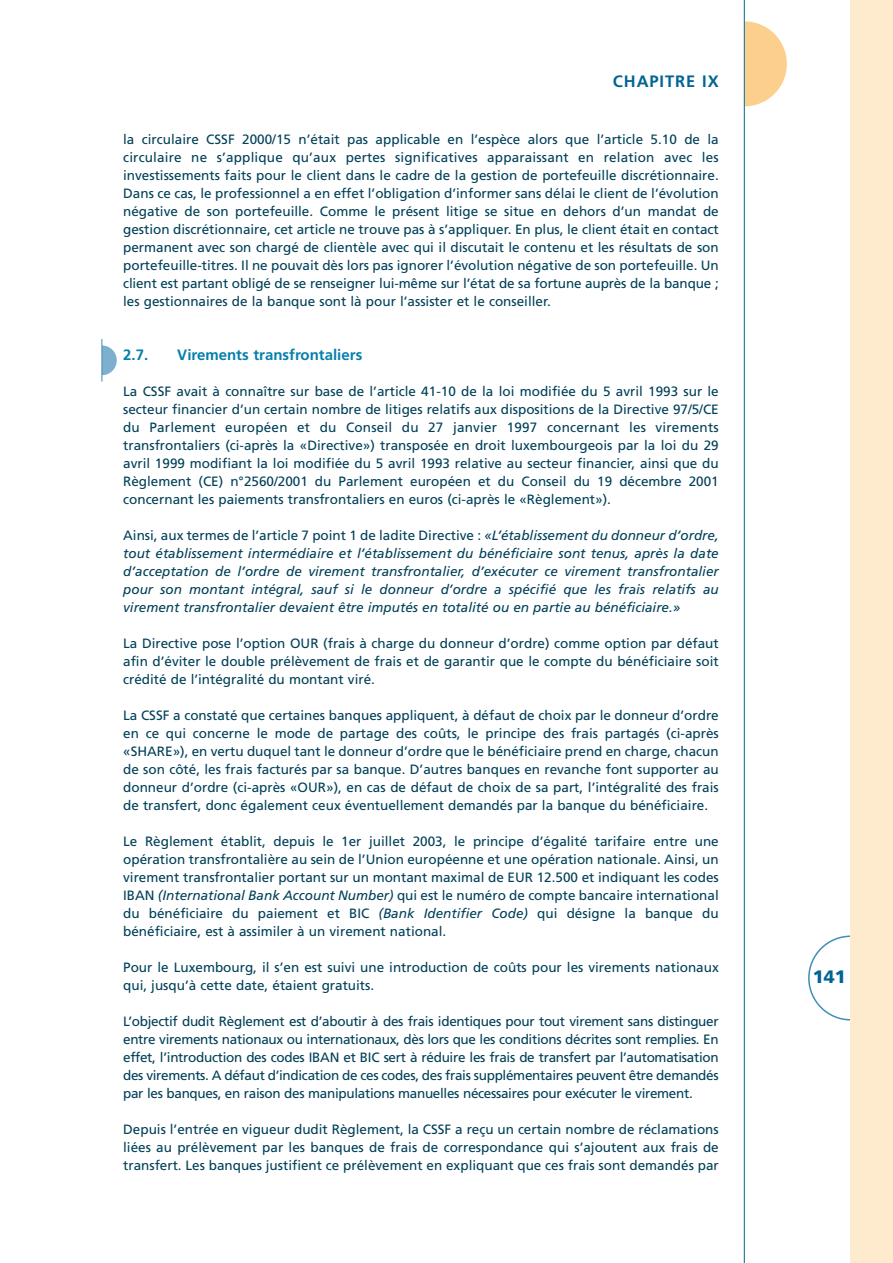
<style>
.page{position:relative;width:893px;height:1263px;background:#fff}
.page>*{position:absolute;margin:0;border:0;box-sizing:border-box;transform-origin:0 0}
.t1{font:900 18px "Frutiger";color:#006494}
.t2{font:700 16.5px "Frutiger";letter-spacing:.055em;color:#006494}
.t3{font:700 15px "Frutiger";color:#067fab}
.t4{font:13.5px/18px "Frutiger";color:#004058;text-align:justify}
.t5{font:italic 13.5px/18px "Frutiger";color:#004058;text-align:justify}
.s1{font-style:normal}
.s2{font-style:italic}
</style>
<div class="page">
<svg style="left:808px;top:936px;width:42px;height:85px"></svg>
<div style="left:850px;top:0;width:42px;height:1263px;background:#feeacc"></div>
<div style="left:701px;top:21px;width:85px;height:85px;background:#fdcf8c;border-radius:50%"></div>
<div style="left:693px;top:0;width:51px;height:111px;background:#fff"></div>
<hr style="left:744px;top:0;width:1px;height:1263px;background:#006494">
<div style="left:87px;top:345px;width:30px;height:30px;background:#7dafce;border-radius:50%"></div>
<div style="left:70px;top:343px;width:32px;height:34px;background:#fff"></div>
<hr style="left:102px;top:339px;width:1px;height:43px;background:#3f8eb6">
<p class="t2" style="left:612px;top:75px;width:107px">CHAPITRE IX</p>
<p class="t4" style="left:123px;top:131px;width:597px">la circulaire CSSF 2000/15 n’était pas applicable en l’espèce alors que l’article 5.10 de la circulaire ne s’applique qu’aux pertes significatives apparaissant en relation avec les investissements faits pour le client dans le cadre de la gestion de portefeuille discrétionnaire.<br>Dans ce cas, le professionnel a en effet l’obligation d’informer sans délai le client de l’évolution négative de son portefeuille. Comme le présent litige se situe en dehors d’un mandat de gestion discrétionnaire, cet article ne trouve pas à s’appliquer. En plus, le client était en contact permanent avec son chargé de clientèle avec qui il discutait le contenu et les résultats de son portefeuille-titres. Il ne pouvait dès lors pas ignorer l’évolution négative de son portefeuille. Un client est partant obligé de se renseigner lui-même sur l’état de sa fortune auprès de la banque ; les gestionnaires de la banque sont là pour l’assister et le conseiller.</p>
<p class="t3" style="left:123px;top:349px;width:27px">2.7.</p>
<p class="t3" style="left:177px;top:349px;width:187px">Virements transfrontaliers</p>
<p class="t4" style="left:123px;top:383px;width:597px">La CSSF avait à connaître sur base de l’article 41-10 de la loi modifiée du 5 avril 1993 sur le secteur financier d’un certain nombre de litiges relatifs aux dispositions de la Directive 97/5/CE du Parlement européen et du Conseil du 27 janvier 1997 concernant les virements transfrontaliers (ci-après la «Directive») transposée en droit luxembourgeois par la loi du 29 avril 1999 modifiant la loi modifiée du 5 avril 1993 relative au secteur financier, ainsi que du Règlement (CE) n°2560/2001 du Parlement européen et du Conseil du 19 décembre 2001 concernant les paiements transfrontaliers en euros (ci-après le «Règlement»).</p>
<p class="t5" style="left:123px;top:527px;width:597px"><span class="s1">Ainsi, aux termes de l’article 7 point 1 de ladite Directive :</span> «L’établissement du donneur d’ordre, tout établissement intermédiaire et l’établissement du bénéficiaire sont tenus, après la date d’acceptation de l’ordre de virement transfrontalier, d’exécuter ce virement transfrontalier pour son montant intégral, sauf si le donneur d’ordre a spécifié que les frais relatifs au virement transfrontalier devaient être imputés en totalité ou en partie au bénéficiaire.»</p>
<p class="t4" style="left:123px;top:635px;width:597px">La Directive pose l’option OUR (frais à charge du donneur d’ordre) comme option par défaut afin d’éviter le double prélèvement de frais et de garantir que le compte du bénéficiaire soit crédité de l’intégralité du montant viré.</p>
<p class="t4" style="left:123px;top:707px;width:597px">La CSSF a constaté que certaines banques appliquent, à défaut de choix par le donneur d’ordre en ce qui concerne le mode de partage des coûts, le principe des frais partagés (ci-après «SHARE»), en vertu duquel tant le donneur d’ordre que le bénéficiaire prend en charge, chacun de son côté, les frais facturés par sa banque. D’autres banques en revanche font supporter au donneur d’ordre (ci-après «OUR»), en cas de défaut de choix de sa part, l’intégralité des frais de transfert, donc également ceux éventuellement demandés par la banque du bénéficiaire.</p>
<p class="t4" style="left:123px;top:833px;width:597px">Le Règlement établit, depuis le 1er juillet 2003, le principe d’égalité tarifaire entre une opération transfrontalière au sein de l’Union européenne et une opération nationale. Ainsi, un virement transfrontalier portant sur un montant maximal de EUR 12.500 et indiquant les codes IBAN <span class="s2">(International Bank Account Number)</span> qui est le numéro de compte bancaire international du bénéficiaire du paiement et BIC <span class="s2">(Bank Identifier Code)</span> qui désigne la banque du bénéficiaire, est à assimiler à un virement national.</p>
<p class="t4" style="left:123px;top:959px;width:597px">Pour le Luxembourg, il s’en est suivi une introduction de coûts pour les virements nationaux qui, jusqu’à cette date, étaient gratuits.</p>
<p class="t4" style="left:123px;top:1013px;width:597px">L’objectif dudit Règlement est d’aboutir à des frais identiques pour tout virement sans distinguer entre virements nationaux ou internationaux, dès lors que les conditions décrites sont remplies. En effet, l’introduction des codes IBAN et BIC sert à réduire les frais de transfert par l’automatisation des virements. A défaut d’indication de ces codes, des frais supplémentaires peuvent être demandés par les banques, en raison des manipulations manuelles nécessaires pour exécuter le virement.</p>
<p class="t4" style="left:123px;top:1121px;width:597px">Depuis l’entrée en vigueur dudit Règlement, la CSSF a reçu un certain nombre de réclamations liées au prélèvement par les banques de frais de correspondance qui s’ajoutent aux frais de transfert. Les banques justifient ce prélèvement en expliquant que ces frais sont demandés par</p>
<h1 class="t1" style="left:812px;top:969px;width:35px">141</h1>
</div>
